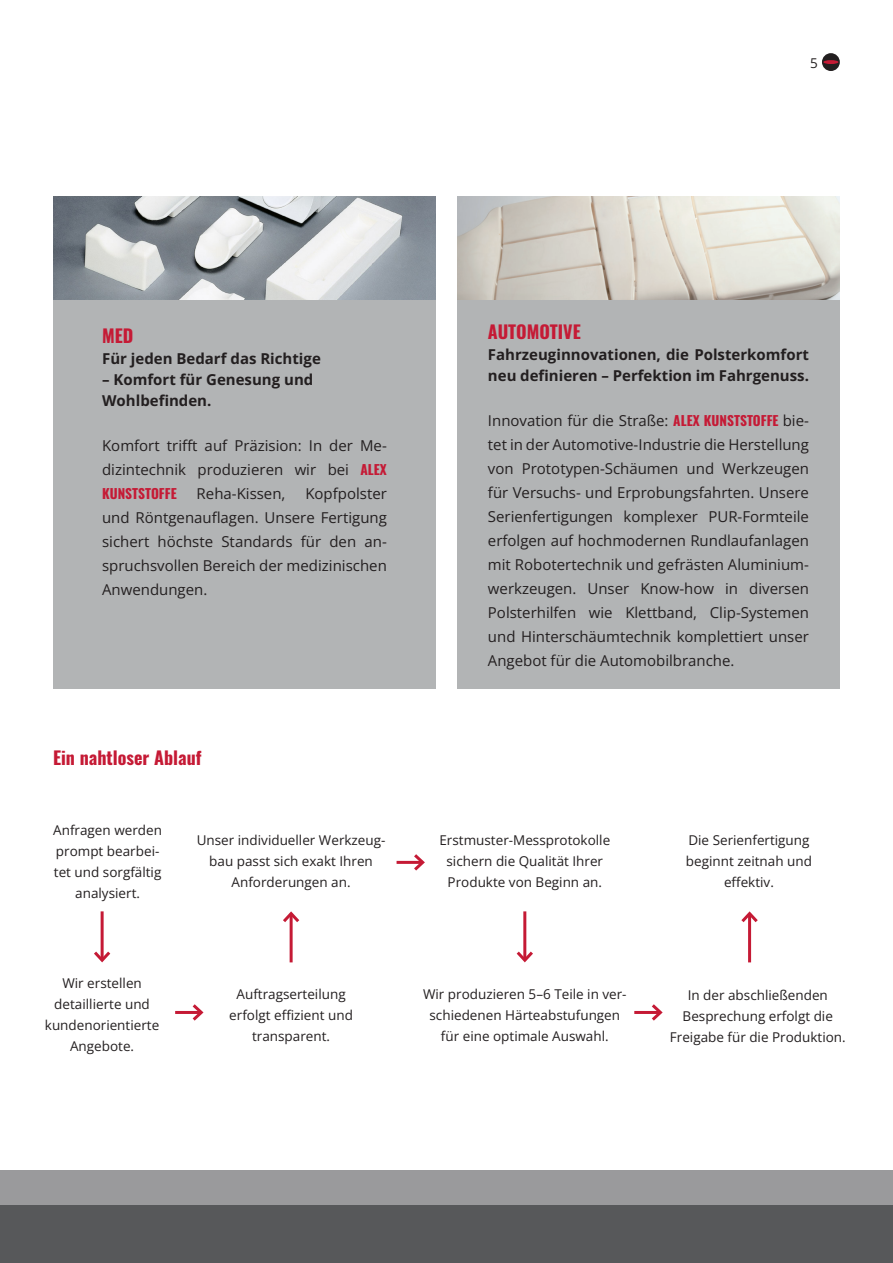
<style>
.page{position:relative;width:893px;height:1263px;background:#fff}
.page>*{position:absolute;margin:0;border:0;box-sizing:border-box;transform-origin:0 0}
.Bullets{font:700 18px "Oswald";color:#c51a35}
.Bullets-2{font:15px/24px "Open Sans";color:#231f20;text-align:justify}
.Bullets-3{font:700 15px/21px "Open Sans";color:#231f20}
.Bullets-4{font:13.5px/21px "Open Sans";color:#231f20;text-align:center}
.Bullets-5{font:700 13.5px "Oswald";color:#c51a35}
.s1{font-family:"Oswald";font-weight:700;font-size:13.5px;color:#c51a35}
</style>
<div class="page">
<div style="left:822px;top:53px;width:18px;height:18px;background:#231f20;border-radius:50%"></div>
<svg style="left:823px;top:60px;width:15px;height:4px"></svg>
<div style="left:0;top:1205px;width:893px;height:58px;background:#57585a"></div>
<div style="left:0;top:1170px;width:893px;height:35px;background:#9a9a9c"></div>
<div style="left:53px;top:300px;width:383px;height:389px;background:#b2b4b5"></div>
<div style="left:457px;top:300px;width:383px;height:389px;background:#b2b4b5"></div>
<img style="left:53px;top:197px;width:383px;height:103px">
<img style="left:457px;top:197px;width:383px;height:103px">
<hr style="left:101px;top:911px;width:3px;height:49px;background:#c51a35">
<svg style="left:94px;top:948px;width:17px;height:15px"></svg>
<hr style="left:175px;top:1011px;width:26px;height:3px;background:#c51a35">
<svg style="left:192px;top:1004px;width:12px;height:17px"></svg>
<hr style="left:397px;top:861px;width:26px;height:3px;background:#c51a35">
<svg style="left:411px;top:854px;width:14px;height:17px"></svg>
<hr style="left:634px;top:1011px;width:26px;height:3px;background:#c51a35">
<svg style="left:652px;top:1004px;width:11px;height:17px"></svg>
<hr style="left:290px;top:913px;width:3px;height:49px;background:#c51a35">
<svg style="left:283px;top:911px;width:17px;height:14px"></svg>
<hr style="left:523px;top:911px;width:3px;height:49px;background:#c51a35">
<svg style="left:516px;top:948px;width:17px;height:15px"></svg>
<hr style="left:748px;top:913px;width:3px;height:49px;background:#c51a35">
<svg style="left:741px;top:911px;width:17px;height:14px"></svg>
<p class="Bullets-4" style="left:810px;top:52px;width:9px">5</p>
<p class="Bullets" style="left:102px;top:326px;width:33px">MED</p>
<p class="Bullets-3" style="left:102px;top:347px;width:220px">Für jeden Bedarf das Richtige</p>
<p class="Bullets-3" style="left:102px;top:368px;width:213px">– Komfort für Genesung und</p>
<p class="Bullets-3" style="left:102px;top:389px;width:111px">Wohlbefinden.</p>
<p class="Bullets-2" style="left:102px;top:433px;width:286px">Komfort trifft auf Präzision: In der Me&shy;dizintechnik produzieren wir bei <span class="s1">ALEX</span></p>
<p class="Bullets-5" style="left:102px;top:486px;width:76px">KUNSTSTOFFE</p>
<p class="Bullets-2" style="left:197px;top:481px;width:90px">Reha-Kissen,</p>
<p class="Bullets-2" style="left:102px;top:481px;width:286px;text-indent:203px">Kopfpolster und Röntgenauflagen. Unsere Fertigung sichert höchste Standards für den an&shy;spruchsvollen Bereich der medizinischen Anwendungen.</p>
<p class="Bullets" style="left:53px;top:749px;width:150px">Ein nahtloser Ablauf</p>
<p class="Bullets" style="left:488px;top:322px;width:94px">AUTOMOTIVE</p>
<p class="Bullets-3" style="left:488px;top:344px;width:323px">Fahrzeuginnovationen, die Polsterkomfort neu definieren – Perfektion im Fahrgenuss.</p>
<p class="Bullets-2" style="left:488px;top:408px;width:323px">Innovation für die Straße: <span class="s1">ALEX KUNSTSTOFFE</span> bie&shy;tet in der Automotive-Industrie die Herstellung von Prototypen-Schäumen und Werkzeugen für Versuchs- und Erprobungsfahrten. Unsere Serienfertigungen komplexer PUR-Formteile erfolgen auf hochmodernen Rundlaufanlagen mit Robotertechnik und gefrästen Aluminium&shy;werkzeugen. Unser Know-how in diversen Polsterhilfen wie Klettband, Clip-Systemen und Hinterschäumtechnik komplettiert unser Angebot für die Automobilbranche.</p>
<p class="Bullets-4" style="left:53px;top:819px;width:110px">Anfragen werden prompt bearbei&shy;tet und sorgfältig analysiert.</p>
<p class="Bullets-4" style="left:45px;top:972px;width:116px">Wir erstellen detaillierte und kundenorientierte<br>Angebote.</p>
<p class="Bullets-4" style="left:197px;top:829px;width:190px">Unser individueller Werkzeug&shy;bau passt sich exakt Ihren<br>Anforderungen an.</p>
<p class="Bullets-4" style="left:439px;top:829px;width:172px">Erstmuster-Messprotokolle sichern die Qualität Ihrer<br>Produkte von Beginn an.</p>
<p class="Bullets-4" style="left:229px;top:983px;width:125px">Auftragserteilung erfolgt effizient und transparent.</p>
<p class="Bullets-4" style="left:423px;top:983px;width:205px">Wir produzieren 5–6 Teile in ver&shy;schiedenen Härteabstufungen für eine optimale Auswahl.</p>
<p class="Bullets-4" style="left:686px;top:829px;width:127px">Die Serienfertigung beginnt zeitnah und effektiv.</p>
<p class="Bullets-4" style="left:670px;top:984px;width:177px">In der abschließenden<br>Besprechung erfolgt die<br>Freigabe für die Produktion.</p>
</div>
